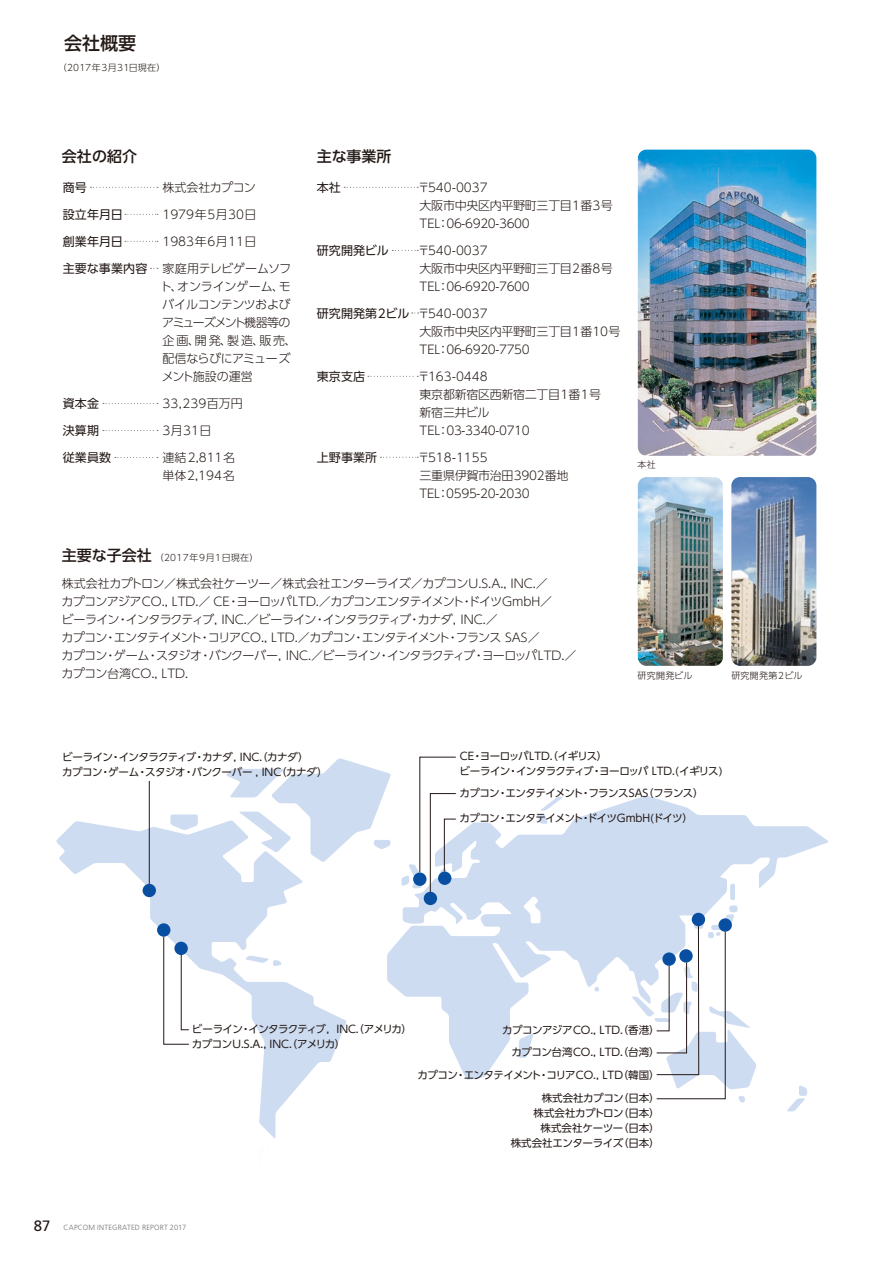
<style>
.page{position:relative;width:893px;height:1263px;background:#fff}
.page>*{position:absolute;margin:0;border:0;box-sizing:border-box;transform-origin:0 0}
.t1{font:500 18px "UD Shin Go Pro";color:#231916}
.t2{font:500 15px "UD Shin Go Pro";color:#231916}
.t3{font:300 12px/18px "UD Shin Go Pro";letter-spacing:-.025em;color:#231916}
.t4{font:300 12px/18px "UD Shin Go Pro";letter-spacing:-.055em;color:#231916}
.t5{font:12px "UD Shin Go Pro";letter-spacing:.01em;color:#231916}
.t6{font:300 12px/18px "UD Shin Go Pro";color:#231916}
.t7{font:300 12px "UD Shin Go Pro";letter-spacing:.025em;color:#231916}
.t8{font:300 12px "UD Shin Go Pro";letter-spacing:-.045em;color:#231916}
.t9{font:10.5px/15px "UD Shin Go Pro";letter-spacing:-.05em;color:#231916}
.t10{font:10.5px/15px "UD Shin Go Pro";letter-spacing:-.015em;color:#231916;text-align:right}
.t11{font:10.5px/22.6px "UD Shin Go Pro";color:#231916;text-align:right}
.t12{font:300 9px "UD Shin Go Pro";letter-spacing:.03em;color:#231916}
.t13{font:300 7.5px "Frutiger LT Std";letter-spacing:.025em;color:#727272}
.s1{font-weight:500;font-size:15px}
.s2{font-weight:400;font-size:15px;color:#231916}
</style>
<div class="page">
<img style="left:638px;top:150px;width:178px;height:306px">
<img style="left:731px;top:477px;width:85px;height:189px">
<img style="left:638px;top:477px;width:85px;height:189px">
<svg style="left:90px;top:187px;width:68px;height:1px"></svg>
<svg style="left:344px;top:187px;width:74px;height:1px"></svg>
<svg style="left:392px;top:250px;width:26px;height:1px"></svg>
<svg style="left:368px;top:376px;width:50px;height:1px"></svg>
<svg style="left:380px;top:457px;width:38px;height:1px"></svg>
<svg style="left:125px;top:214px;width:33px;height:1px"></svg>
<svg style="left:125px;top:241px;width:33px;height:1px"></svg>
<svg style="left:103px;top:403px;width:55px;height:1px"></svg>
<svg style="left:103px;top:430px;width:55px;height:1px"></svg>
<svg style="left:115px;top:457px;width:43px;height:1px"></svg>
<svg style="left:387px;top:796px;width:441px;height:284px"></svg>
<svg style="left:595px;top:987px;width:4px;height:4px"></svg>
<svg style="left:787px;top:1085px;width:20px;height:26px"></svg>
<svg style="left:537px;top:797px;width:26px;height:27px"></svg>
<svg style="left:518px;top:1033px;width:16px;height:25px"></svg>
<div style="left:729px;top:905px;width:8px;height:7px;background:#cddcf1;border-radius:2px"></div>
<div style="left:730px;top:884px;width:5px;height:16px;background:#cddcf1;border-radius:2px"></div>
<svg style="left:56px;top:820px;width:290px;height:318px"></svg>
<svg style="left:170px;top:814px;width:28px;height:16px"></svg>
<svg style="left:226px;top:758px;width:165px;height:104px"></svg>
<div style="left:157px;top:923px;width:13px;height:14px;background:#084fa2;border-radius:50%"></div>
<div style="left:143px;top:884px;width:13px;height:13px;background:#084fa2;border-radius:50%"></div>
<hr style="left:149px;top:781px;width:1px;height:103px;background:#231916">
<svg style="left:163px;top:936px;width:26px;height:109px"></svg>
<svg style="left:402px;top:757px;width:54px;height:138px"></svg>
<svg style="left:632px;top:914px;width:124px;height:188px"></svg>
<div style="left:692px;top:913px;width:13px;height:13px;background:#084fa2;border-radius:50%"></div>
<div style="left:413px;top:872px;width:13px;height:14px;background:#084fa2;border-radius:50%"></div>
<div style="left:438px;top:871px;width:13px;height:14px;background:#084fa2;border-radius:50%"></div>
<div style="left:424px;top:892px;width:13px;height:13px;background:#084fa2;border-radius:50%"></div>
<div style="left:174px;top:942px;width:14px;height:13px;background:#084fa2;border-radius:50%"></div>
<div style="left:679px;top:949px;width:14px;height:13px;background:#084fa2;border-radius:50%"></div>
<h1 class="t1" style="left:64px;top:28px;width:73px">会社概要</h1>
<p class="t12" style="left:58px;top:60px;width:109px">（2017年3月31日現在）</p>
<p class="t2" style="left:62px;top:144px;width:77px">会社の紹介</p>
<p class="t2" style="left:317px;top:144px;width:76px">主な事業所</p>
<p class="t5" style="left:63px;top:177px;width:26px">商号</p>
<p class="t5" style="left:63px;top:204px;width:62px">設立年月日</p>
<p class="t5" style="left:63px;top:231px;width:62px">創業年月日</p>
<p class="t5" style="left:63px;top:258px;width:86px">主要な事業内容</p>
<p class="t5" style="left:63px;top:393px;width:38px">資本金</p>
<p class="t5" style="left:63px;top:420px;width:38px">決算期</p>
<p class="t5" style="left:63px;top:447px;width:50px">従業員数</p>
<p class="t8" style="left:162px;top:177px;width:95px">株式会社カプコン</p>
<p class="t7" style="left:162px;top:204px;width:95px">1979年5月30日</p>
<p class="t7" style="left:162px;top:231px;width:95px">1983年6月11日</p>
<p class="t3" style="left:160px;top:259px;width:138px">家庭用テレビゲームソフト、オンラインゲーム、モバイルコンテンツおよびアミューズメント機器等の企画、開発、製造、販売、配信ならびにアミューズメント施設の運営</p>
<p class="t6" style="left:162px;top:394px;width:82px">33,239百万円</p>
<p class="t3" style="left:162px;top:421px;width:50px">3月31日</p>
<p class="t6" style="left:162px;top:448px;width:74px">連結2,811名単体2,194名</p>
<p class="t5" style="left:317px;top:177px;width:26px">本社</p>
<p class="t5" style="left:317px;top:240px;width:74px">研究開発ビル</p>
<p class="t5" style="left:317px;top:303px;width:94px">研究開発第2ビル</p>
<p class="t5" style="left:317px;top:366px;width:50px">東京支店</p>
<p class="t5" style="left:317px;top:447px;width:62px">上野事業所</p>
<p class="t3" style="left:418px;top:178px;width:196px">〒540-0037<br>大阪市中央区内平野町三丁目1番3号<br>TEL：06-6920-3600</p>
<p class="t3" style="left:418px;top:241px;width:196px">〒540-0037<br>大阪市中央区内平野町三丁目2番8号<br>TEL：06-6920-7600</p>
<p class="t3" style="left:418px;top:304px;width:204px">〒540-0037<br>大阪市中央区内平野町三丁目1番10号<br>TEL：06-6920-7750</p>
<p class="t3" style="left:418px;top:367px;width:185px">〒163-0448<br>東京都新宿区西新宿二丁目1番1号新宿三井ビル<br>TEL：03-3340-0710</p>
<p class="t3" style="left:418px;top:448px;width:152px">〒518-1155<br>三重県伊賀市治田3902番地<br>TEL：0595-20-2030</p>
<p class="t12" style="left:638px;top:457px;width:20px">本社</p>
<p class="t12" style="left:62px;top:550px;width:198px"><span class="s1">主要な子会社</span>（2017年9月1日現在）</p>
<p class="t4" style="left:61px;top:574px;width:517px">株式会社カプトロン／株式会社ケーツー／株式会社エンターライズ／カプコンU.S.A., INC.／<br>カプコンアジアCO., LTD.／ CE・ヨーロッパLTD.／カプコンエンタテイメント・ドイツGmbH／<br>ビーライン・インタラクティブ，INC.／ビーライン・インタラクティブ・カナダ，INC.／<br>カプコン・エンタテイメント・コリアCO., LTD.／カプコン・エンタテイメント・フランス SAS／<br>カプコン・ゲーム・スタジオ・バンクーバー，INC.／ビーライン・インタラクティブ・ヨーロッパLTD.／カプコン台湾CO., LTD.</p>
<p class="t12" style="left:638px;top:668px;width:56px">研究開発ビル</p>
<p class="t12" style="left:731px;top:668px;width:73px">研究開発第2ビル</p>
<p class="t9" style="left:62px;top:749px;width:267px">ビーライン・インタラクティブ・カナダ, INC.（カナダ）<br>カプコン・ゲーム・スタジオ・バンクーバー , INC（カナダ）</p>
<p class="t9" style="left:459px;top:748px;width:265px">CE・ヨーロッパLTD.（イギリス）<br>ビーライン・インタラクティブ・ヨーロッパ LTD.(イギリス)</p>
<p class="t9" style="left:459px;top:785px;width:246px">カプコン・エンタテイメント・フランスSAS（フランス）</p>
<p class="t9" style="left:459px;top:810px;width:235px">カプコン・エンタテイメント・ドイツGmbH(ドイツ）</p>
<p class="t9" style="left:192px;top:1022px;width:222px">ビーライン・インタラクティブ, INC.（アメリカ）カプコンU.S.A., INC.（アメリカ）</p>
<p class="t11" style="left:502px;top:1018px;width:159px">カプコンアジアCO., LTD.（香港）カプコン台湾CO., LTD.（台湾）</p>
<p class="t9" style="left:417px;top:1063px;width:244px;line-height:22.6px;text-align:right">カプコン・エンタテイメント・コリアCO., LTD（韓国）株式会社カプコン（日本）</p>
<p class="t10" style="left:511px;top:1105px;width:151px">株式会社カプトロン（日本）<br>株式会社ケーツー（日本）<br>株式会社エンターライズ（日本）</p>
<p class="t13" style="left:34px;top:1223px;width:154px"><span class="s2">87</span> CAPCOM INTEGRATED REPORT 2017</p>
</div>
